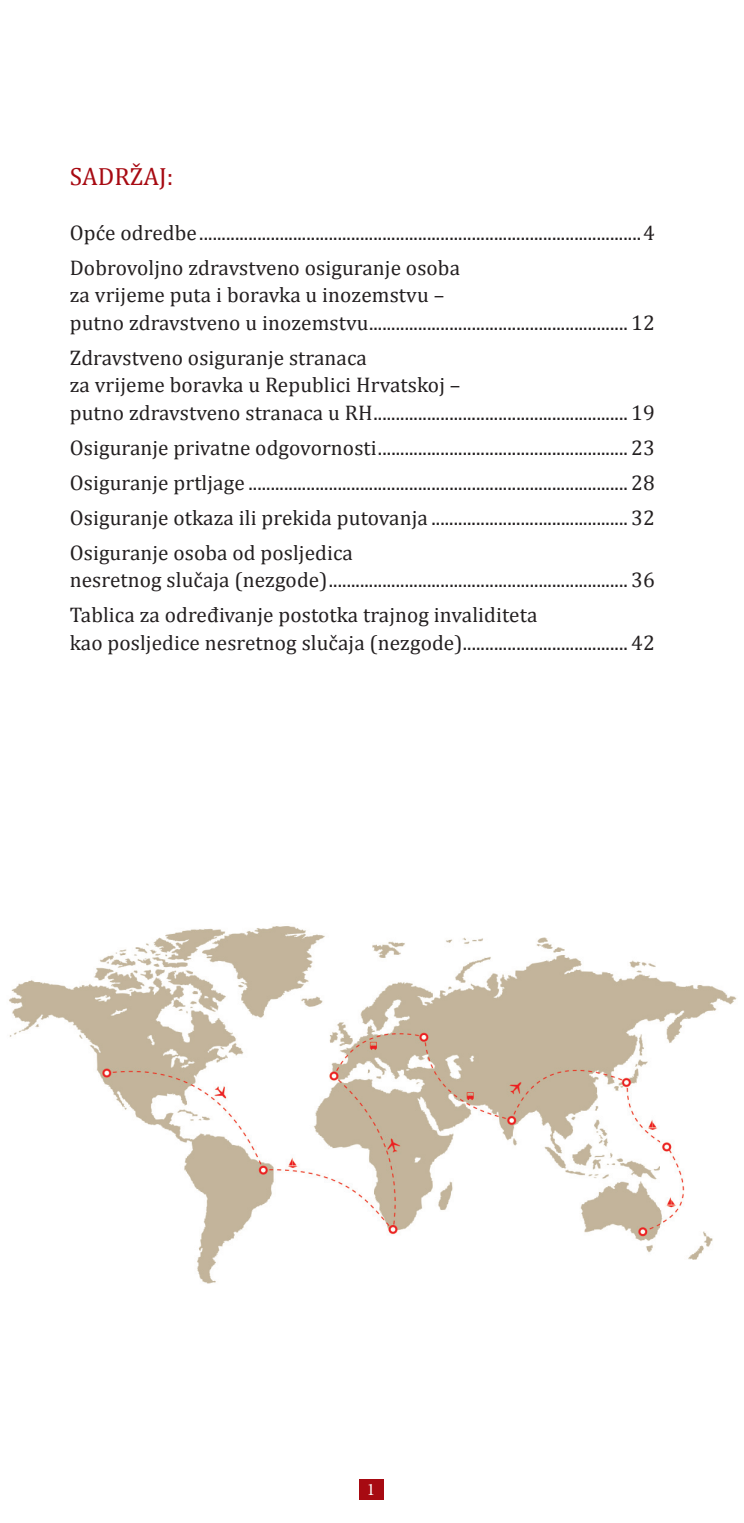
<style>
.page{position:relative;width:744px;height:1523px;background:#fff}
.page>*{position:absolute;margin:0;border:0;box-sizing:border-box;transform-origin:0 0}
.t1{font:25px "Cambria";color:#a70a12}
.t2{font:21.25px/35px "Cambria";letter-spacing:.005em;color:#231f20}
.t3{font:17.5px "Minion Pro";color:#fff}
</style>
<div class="page">
<div style="left:359px;top:1479px;width:24px;height:21px;background:#a70a12"></div>
<img style="left:9px;top:926px;width:728px;height:358px">
<p class="t1" style="left:70px;top:161px;width:105px">SADRŽAJ:</p>
<p class="t2" style="left:70px;top:214px;width:586px">Opće odredbe ...................................................................................................4<br>Dobrovoljno zdravstveno osiguranje osoba</p>
<p class="t2" style="left:70px;top:281px;width:586px;line-height:27.5px">za vrijeme puta i boravka u inozemstvu –<br>putno zdravstveno u inozemstvu .......................................................... 12</p>
<p class="t2" style="left:70px;top:343px;width:586px;line-height:27.5px">Zdravstveno osiguranje stranaca<br>za vrijeme boravka u Republici Hrvatskoj –<br>putno zdravstveno stranaca u RH ......................................................... 19</p>
<p class="t2" style="left:70px;top:429px;width:586px;text-align:justify">Osiguranje privatne odgovornosti ........................................................ 23<br>Osiguranje prtljage ..................................................................................... 28<br>Osiguranje otkaza ili prekida putovanja ............................................ 32<br>Osiguranje osoba od posljedica</p>
<p class="t2" style="left:70px;top:562px;width:586px">nesretnog slučaja (nezgode) ................................................................... 36<br>Tablica za određivanje postotka trajnog invaliditeta</p>
<p class="t2" style="left:70px;top:624px;width:586px">kao posljedice nesretnog slučaja (nezgode) ..................................... 42</p>
<p class="t3" style="left:367px;top:1482px;width:10px">1</p>
</div>
